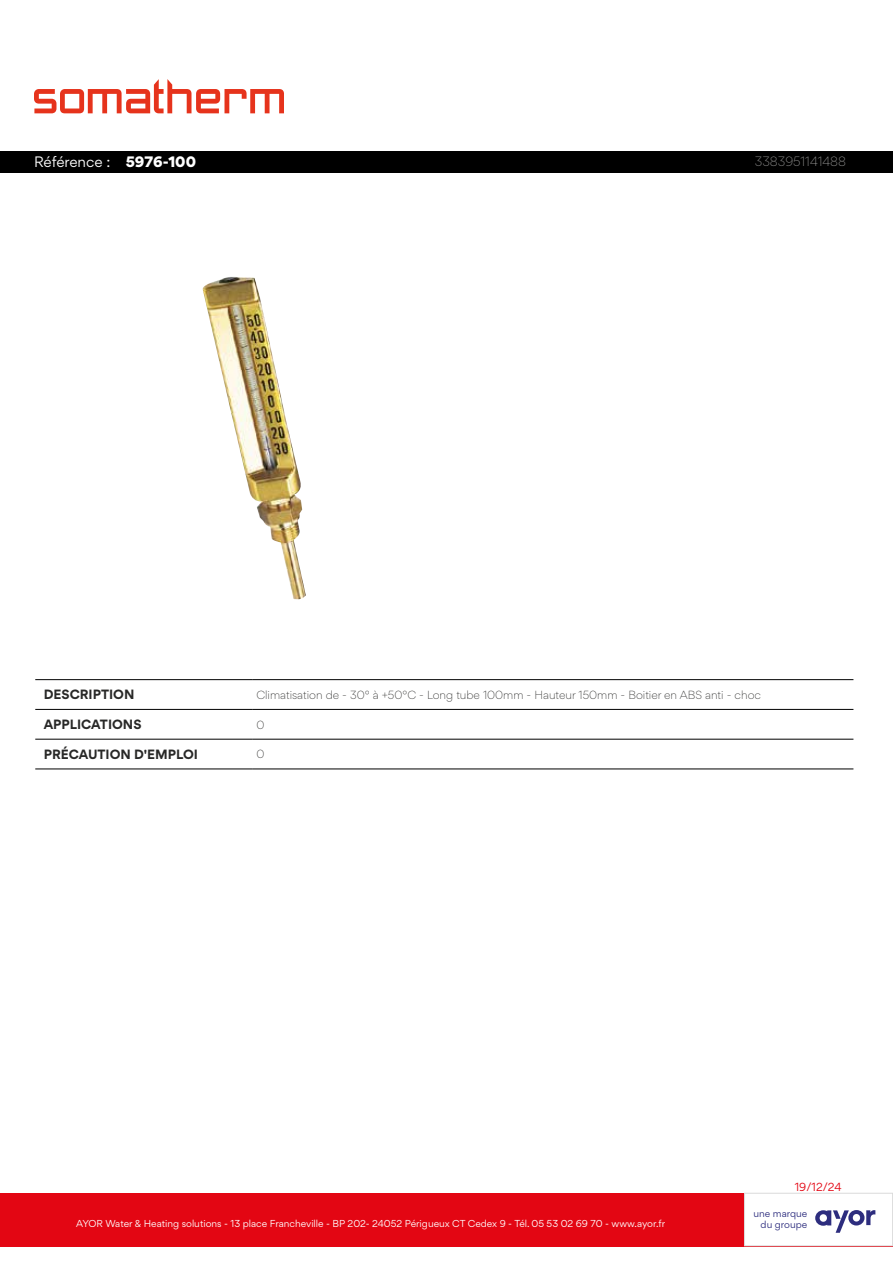
<style>
.page{position:relative;width:893px;height:1263px;background:#fff}
.page>*{position:absolute;margin:0;border:0;box-sizing:border-box;transform-origin:0 0}
.t1{font:13.5px "Gordita";letter-spacing:-.005em;color:#fff}
.t2{font:700 12px "Gordita";color:#282827}
.t3{font:300 12px "Gordita";color:#9d9d9c}
.t4{font:300 10.5px "Gordita";color:#282827}
.t5{font:10.5px "Gordita";color:#e30613}
.t6{font:9px "Gordita";color:#fff}
.t7{font:9px/10.5px "Gordita";color:#2d2d7e;text-align:right}
.s1{font-weight:900}
</style>
<div class="page">
<div style="left:0;top:1193px;width:893px;height:53px;background:#e30613"></div>
<div style="left:744px;top:1193px;width:149px;height:53px;background:#fff"></div>
<div style="left:744px;top:1193px;width:149px;height:53px;border:1px solid #dadada"></div>
<svg style="left:815px;top:1210px;width:60px;height:23px"></svg>
<svg style="left:34px;top:79px;width:250px;height:34px"></svg>
<div style="left:0;top:151px;width:893px;height:21px;background:#000"></div>
<hr style="left:35px;top:679px;width:217px;height:1px;background:#000">
<hr style="left:252px;top:679px;width:601px;height:1px;background:#000">
<hr style="left:35px;top:709px;width:217px;height:1px;background:#000">
<hr style="left:252px;top:709px;width:601px;height:1px;background:#000">
<hr style="left:35px;top:739px;width:217px;height:1px;background:#000">
<hr style="left:252px;top:739px;width:601px;height:1px;background:#000">
<hr style="left:35px;top:768px;width:217px;height:1px;background:#000">
<hr style="left:252px;top:768px;width:601px;height:1px;background:#000">
<img style="left:202px;top:277px;width:104px;height:323px">
<h1 class="t1" style="left:34px;top:152px;width:164px">Référence : <span class="s1">5976-100</span></h1>
<h2 class="t3" style="left:755px;top:153px;width:93px">3383951141488</h2>
<h2 class="t2" style="left:44px;top:685px;width:92px">DESCRIPTION</h2>
<p class="t4" style="left:256px;top:687px;width:506px">Climatisation de - 30° à +50°C - Long tube 100mm - Hauteur 150mm - Boitier en ABS anti - choc</p>
<h2 class="t2" style="left:44px;top:715px;width:99px">APPLICATIONS</h2>
<p class="t4" style="left:256px;top:717px;width:10px">0</p>
<h2 class="t2" style="left:44px;top:745px;width:156px">PRÉCAUTION D'EMPLOI</h2>
<p class="t4" style="left:256px;top:746px;width:10px">0</p>
<p class="t6" style="left:76px;top:1216px;width:590px">AYOR Water &amp; Heating solutions - 13 place Francheville - BP 202- 24052 Périgueux CT Cedex 9 - Tél. 05 53 02 69 70 - www.ayor.fr</p>
<p class="t5" style="left:795px;top:1179px;width:48px">19/12/24</p>
<p class="t7" style="left:754px;top:1208px;width:55px">une marque du groupe</p>
</div>
